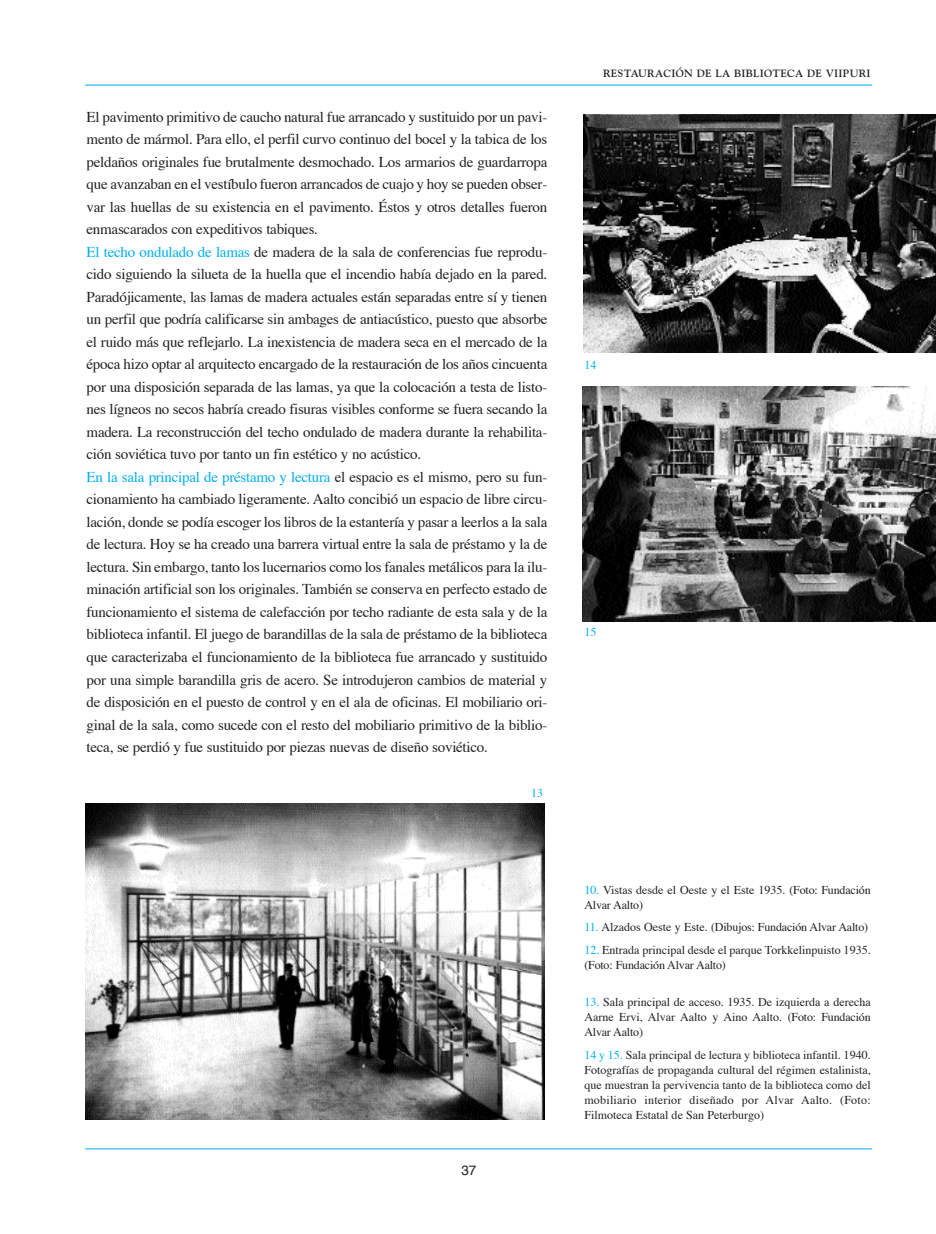
<style>
.page{position:relative;width:936px;height:1234px;background:#fff}
.page>*{position:absolute;margin:0;border:0;box-sizing:border-box;transform-origin:0 0}
.t1{font:15px/22.5px "Times";letter-spacing:-.02em;color:#231f20}
.t2{font:13.5px "Helvetica";color:#231f20}
.t3{font:12px/15px "Times";color:#231f20}
.t4{font:12px "Times";color:#00aeef}
.t5{font:700 10.5px "Goudy";letter-spacing:.03em;color:#231f20}
.s1{color:#00aeef}
</style>
<div class="page">
<img style="left:85px;top:803px;width:459px;height:315px">
<hr style="left:85px;top:1148px;width:787px;height:1px;background:#00aeef">
<hr style="left:85px;top:85px;width:787px;height:1px;background:#00aeef">
<img style="left:583px;top:386px;width:352px;height:235px">
<img style="left:583px;top:114px;width:352px;height:238px">
<p class="t1" style="left:87px;top:106px;width:462px">El pavimento primitivo de caucho natural fue arrancado y sustituido por un pavi&shy;mento de mármol. Para ello, el perfil curvo continuo del bocel y la tabica de los peldaños originales fue brutalmente desmochado. Los armarios de guardarropa que avanzaban en el vestíbulo fueron arrancados de cuajo y hoy se pueden obser&shy;var las huellas de su existencia en el pavimento. Éstos y otros detalles fueron enmascarados con expeditivos tabiques.<br><span class="s1">El techo ondulado de lamas</span> de madera de la sala de conferencias fue reprodu&shy;cido siguiendo la silueta de la huella que el incendio había dejado en la pared.<br>Paradójicamente, las lamas de madera actuales están separadas entre sí y tienen un perfil que podría calificarse sin ambages de antiacústico, puesto que absorbe el ruido más que reflejarlo. La inexistencia de madera seca en el mercado de la época hizo optar al arquitecto encargado de la restauración de los años cincuenta por una disposición separada de las lamas, ya que la colocación a testa de listo&shy;nes lígneos no secos habría creado fisuras visibles conforme se fuera secando la madera. La reconstrucción del techo ondulado de madera durante la rehabilita&shy;ción soviética tuvo por tanto un fin estético y no acústico.<br><span class="s1">En la sala principal de préstamo y lectura</span> el espacio es el mismo, pero su fun&shy;cionamiento ha cambiado ligeramente. Aalto concibió un espacio de libre circu&shy;lación, donde se podía escoger los libros de la estantería y pasar a leerlos a la sala de lectura. Hoy se ha creado una barrera virtual entre la sala de préstamo y la de lectura. Sin embargo, tanto los lucernarios como los fanales metálicos para la ilu&shy;minación artificial son los originales. También se conserva en perfecto estado de funcionamiento el sistema de calefacción por techo radiante de esta sala y de la biblioteca infantil. El juego de barandillas de la sala de préstamo de la biblioteca que caracterizaba el funcionamiento de la biblioteca fue arrancado y sustituido por una simple barandilla gris de acero. Se introdujeron cambios de material y de disposición en el puesto de control y en el ala de oficinas. El mobiliario ori&shy;ginal de la sala, como sucede con el resto del mobiliario primitivo de la biblio&shy;teca, se perdió y fue sustituido por piezas nuevas de diseño soviético.</p>
<p class="t4" style="left:531px;top:787px;width:13px">13</p>
<p class="t2" style="left:461px;top:1163px;width:17px">37</p>
<p class="t5" style="left:603px;top:67px;width:269px">RESTAURACIÓN DE LA BIBLIOTECA DE VIIPURI</p>
<p class="t4" style="left:584px;top:359px;width:13px">14</p>
<p class="t4" style="left:584px;top:626px;width:13px">15</p>
<p class="t3" style="left:584px;top:883px;width:288px"><span class="s1">10.</span> Vistas desde el Oeste y el Este 1935. (Foto: Fundación<br>Alvar Aalto)</p>
<p class="t3" style="left:584px;top:920px;width:285px"><span class="s1">11.</span> Alzados Oeste y Este. (Dibujos: Fundación Alvar Aalto)</p>
<p class="t3" style="left:584px;top:943px;width:288px"><span class="s1">12.</span> Entrada principal desde el parque Torkkelinpuisto 1935. (Foto: Fundación Alvar Aalto)</p>
<p class="t3" style="left:584px;top:995px;width:288px;text-align:justify"><span class="s1">13.</span> Sala principal de acceso. 1935. De izquierda a derecha Aarne Ervi, Alvar Aalto y Aino Aalto. (Foto: Fundación Alvar Aalto)</p>
<p class="t3" style="left:584px;top:1048px;width:288px;text-align:justify"><span class="s1">14 y 15.</span> Sala principal de lectura y biblioteca infantil. 1940.<br>Fotografías de propaganda cultural del régimen estalinista, que muestran la pervivencia tanto de la biblioteca como del mobiliario interior diseñado por Alvar Aalto. (Foto:<br>Filmoteca Estatal de San Peterburgo)</p>
</div>
